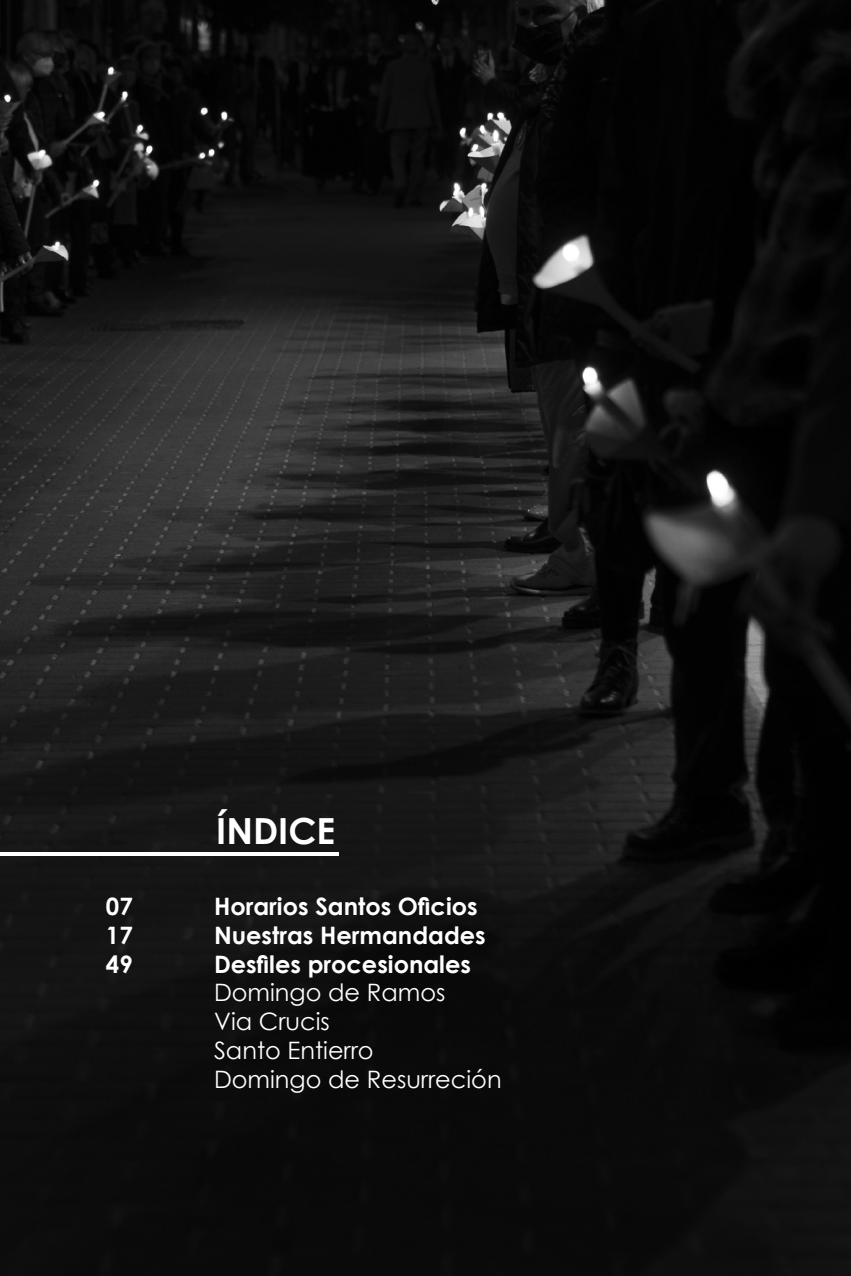
<style>
.page{position:relative;width:851px;height:1276px;background:#fff}
.page>*{position:absolute;margin:0;border:0;box-sizing:border-box;transform-origin:0 0}
.t1{font:700 36px "Century Gothic";color:#fff}
.t2{font:700 24px "Century Gothic";color:#fff}
.t3{font:24px/28.8px "Century Gothic";color:#fff}
</style>
<div class="page">
<img style="left:0;top:0;width:850px;height:1276px">
<div style="left:0;top:857px;width:374px;height:36px;background:#151515"></div>
<hr style="left:0;top:852px;width:338px;height:3px;background:#fff">
<h1 class="t1" style="left:216px;top:803px;width:120px">ÍNDICE</h1>
<p class="t2" style="left:106px;top:888px;width:28px">07</p>
<p class="t2" style="left:214px;top:888px;width:265px">Horarios Santos Oficios</p>
<p class="t2" style="left:106px;top:916px;width:28px">17</p>
<p class="t2" style="left:214px;top:916px;width:273px">Nuestras Hermandades</p>
<p class="t2" style="left:106px;top:945px;width:28px">49</p>
<p class="t2" style="left:214px;top:945px;width:258px">Desfiles procesionales</p>
<p class="t3" style="left:214px;top:978px;width:289px">Domingo de Ramos<br>Via Crucis<br>Santo Entierro<br>Domingo de Resurreción</p>
</div>
